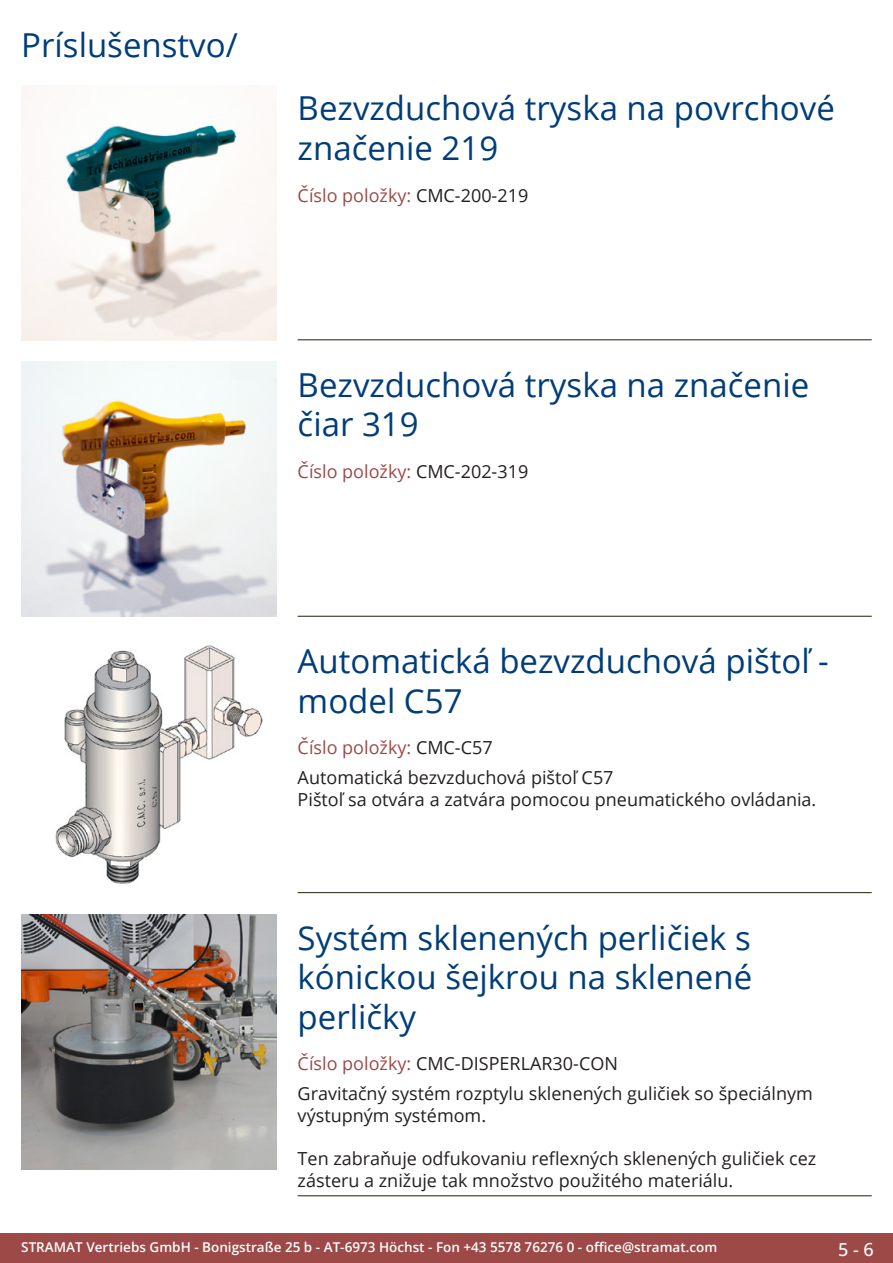
<style>
.page{position:relative;width:893px;height:1263px;background:#fff}
.page>*{position:absolute;margin:0;border:0;box-sizing:border-box;transform-origin:0 0}
.Produkttitel{font:33px/39.6px "Open Sans";color:#003d78}
.RastTitel{font:33px "Open Sans";color:#003d78}
.Beschreibung_Text{font:18px/21.6px "Open Sans";color:#231f20}
.TechDaten_Überschrif{font:18px "Open Sans";color:#9c4948}
.TechDaten_Überschrif-2{font:18px "Open Sans";color:#231f20}
.t1{font:500 18px "Open Sans";color:#fff}
.t2{font:600 13.5px "Open Sans";color:#fff}
.s1{color:#231f20}
.s2{color:#9c4948}
</style>
<div class="page">
<div style="left:0;top:1233px;width:893px;height:30px;background:#9c4948"></div>
<hr style="left:298px;top:340px;width:574px;height:1px;background:#201d08">
<hr style="left:298px;top:616px;width:574px;height:1px;background:#201d08">
<hr style="left:298px;top:892px;width:574px;height:1px;background:#201d08">
<hr style="left:298px;top:1195px;width:574px;height:1px;background:#201d08">
<img style="left:21px;top:85px;width:255px;height:255px">
<img style="left:21px;top:361px;width:255px;height:256px">
<img style="left:55px;top:645px;width:208px;height:239px">
<img style="left:21px;top:914px;width:255px;height:255px">
<p class="RastTitel" style="left:21px;top:22px;width:218px">Príslušenstvo/</p>
<p class="Produkttitel" style="left:298px;top:88px;width:539px">Bezvzduchová tryska na povrchové značenie 219</p>
<p class="TechDaten_Überschrif" style="left:298px;top:183px;width:232px">Číslo položky: <span class="s1">CMC-200-219</span></p>
<p class="Produkttitel" style="left:298px;top:364px;width:513px">Bezvzduchová tryska na značenie čiar 319</p>
<p class="TechDaten_Überschrif" style="left:298px;top:459px;width:232px">Číslo položky: <span class="s1">CMC-202-319</span></p>
<p class="Produkttitel" style="left:298px;top:640px;width:533px">Automatická bezvzduchová pištoľ - model C57</p>
<p class="TechDaten_Überschrif" style="left:298px;top:735px;width:197px">Číslo položky: <span class="s1">CMC-C57</span></p>
<p class="Beschreibung_Text" style="left:298px;top:766px;width:520px">Automatická bezvzduchová pištoľ C57<br>Pištoľ sa otvára a zatvára pomocou pneumatického ovládania.</p>
<p class="Produkttitel" style="left:298px;top:917px;width:456px;text-align:justify">Systém sklenených perličiek s kónickou šejkrou na sklenené perličky</p>
<p class="TechDaten_Überschrif-2" style="left:298px;top:1051px;width:322px"><span class="s2">Číslo položky:</span> CMC-DISPERLAR30-CON</p>
<p class="Beschreibung_Text" style="left:298px;top:1082px;width:517px">Gravitačný systém rozptylu sklenených guličiek so špeciálnym výstupným systémom.</p>
<p class="Beschreibung_Text" style="left:298px;top:1147px;width:520px">Ten zabraňuje odfukovaniu reflexných sklenených guličiek cez zásteru a znižuje tak množstvo použitého materiálu.</p>
<p class="t2" style="left:21px;top:1238px;width:698px">STRAMAT Vertriebs GmbH - Bonigstraße 25 b - AT-6973 Höchst - Fon +43 5578 76276 0 - office@stramat.com</p>
<p class="t1" style="left:838px;top:1237px;width:37px">5 - 6</p>
</div>
